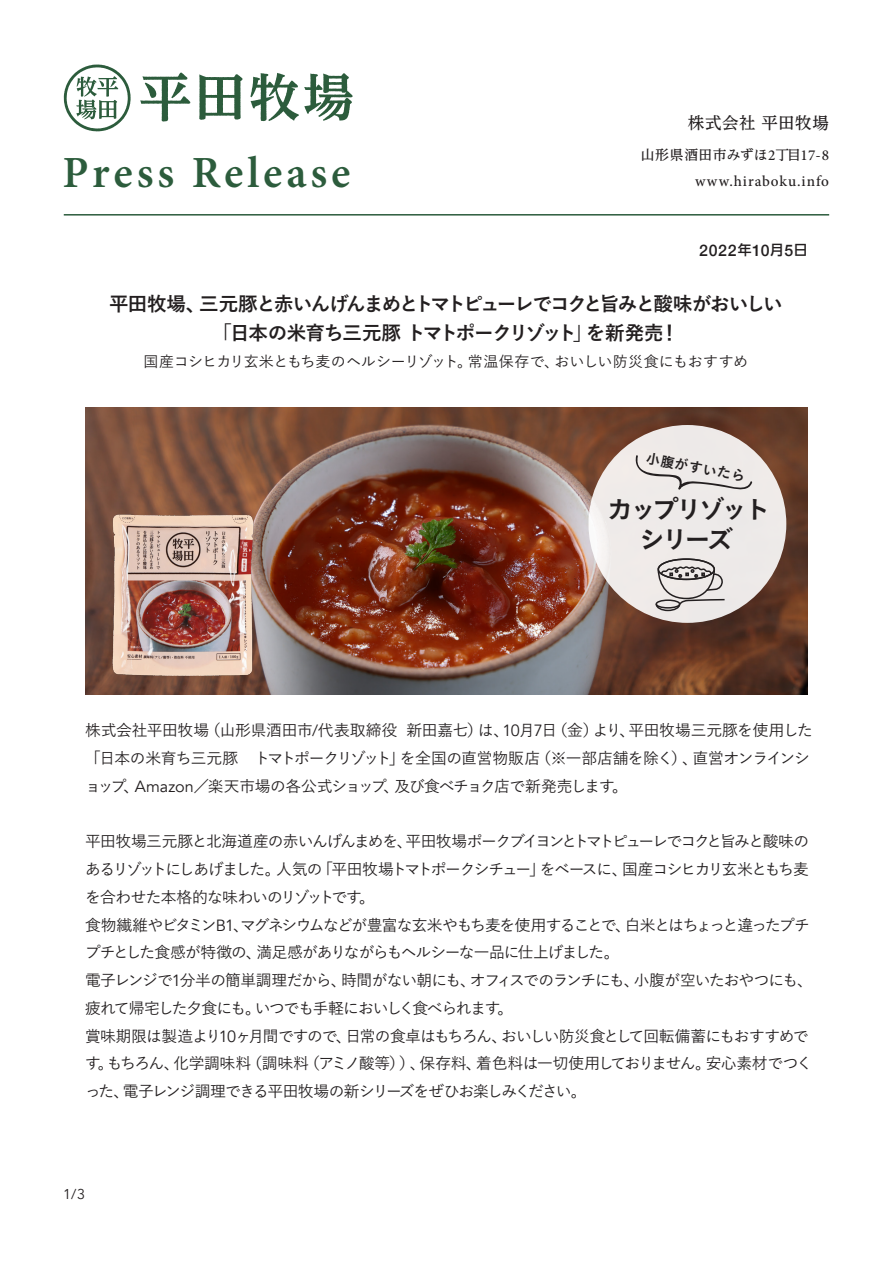
<style>
.page{position:relative;width:893px;height:1263px;background:#fff}
.page>*{position:absolute;margin:0;border:0;box-sizing:border-box;transform-origin:0 0}
.t1{font:600 44.55px "Minion Pro";letter-spacing:.085em;color:#2c5c3c}
.t2{font:25.65px/30px "Koburina Go Std W6";letter-spacing:-.11em;color:#231f20;text-align:center}
.t3{font:700 19.5px/28.5px "Yu Go";letter-spacing:-.08em;color:#231f20;text-align:center}
.t4{font:16.5px "BIZ UD Reimin Medium";letter-spacing:.04em;color:#231f20}
.t5{font:500 15.9px "Helvetica Neue";letter-spacing:.05em;color:#231f20}
.t6{font:500 15.75px/27.8px "Yu Go";letter-spacing:-.07em;color:#231f20}
.t7{font:500 15.75px/27.8px "Yu Go";letter-spacing:-.025em;color:#231f20}
.t8{font:500 15.15px "Minion Pro";letter-spacing:.065em;color:#231f20}
.t9{font:500 15px "Yu Go";letter-spacing:-.02em;color:#231f20}
.t10{font:14.25px "Avenir";color:#231f20}
.t11{font:14.1px "Koburina Go Std W6";color:#231f20}
.t12{font:13.8px "BIZ UD Reimin Medium";letter-spacing:.025em;color:#231f20}
.s1{font-family:"Minion Pro";font-weight:500;font-size:15.15px}
.s2{font-family:"BIZ UDP Shin Go Medium";font-weight:400;font-size:13.8px}
.s3{font-family:"Avenir";font-weight:400;font-size:16.2px}
</style>
<div class="page">
<svg style="left:64px;top:64px;width:67px;height:67px"></svg>
<svg style="left:250px;top:73px;width:103px;height:48px"></svg>
<svg style="left:140px;top:72px;width:50px;height:50px"></svg>
<svg style="left:199px;top:74px;width:44px;height:46px"></svg>
<hr style="left:64px;top:214px;width:765px;height:2px;background:#2c5c3c">
<img style="left:85px;top:407px;width:723px;height:288px">
<div style="left:588px;top:425px;width:198px;height:198px;background:#eeeae9;border-radius:50%"></div>
<svg style="left:655px;top:558px;width:70px;height:54px"></svg>
<svg style="left:635px;top:455px;width:117px;height:35px"></svg>
<img style="left:97px;top:506px;width:169px;height:189px">
<h1 class="t1" style="left:62px;top:142px;width:290px">Press Release</h1>
<p class="t4" style="left:688px;top:115px;width:143px">株式会社平田牧場</p>
<p class="t12" style="left:641px;top:148px;width:190px">山形県酒田市みずほ<span class="s1">2</span>丁目<span class="s1">17-8</span></p>
<p class="t8" style="left:695px;top:171px;width:135px">www.hiraboku.info</p>
<p class="t5" style="left:699px;top:237px;width:110px">2022<span class="s2">年</span>10<span class="s2">月</span>5<span class="s2">日</span></p>
<p class="t3" style="left:109px;top:290px;width:675px">平田牧場、三元豚と赤いんげんまめとトマトピューレでコクと旨みと酸味がおいしい「日本の米育ち三元豚 トマトポークリゾット」を新発売！</p>
<p class="t9" style="left:144px;top:347px;width:606px">国産コシヒカリ玄米ともち麦のヘルシーリゾット。常温保存で、おいしい防災食にもおすすめ</p>
<p class="t11" style="left:648px;top:448px;width:102px;rotate:10deg">小腹がすいたら</p>
<h2 class="t2" style="left:608px;top:495px;width:164px">カップリゾットシリーズ</h2>
<p class="t7" style="left:85px;top:714px;width:729px">株式会社平田牧場（山形県酒田市<span class="s3">/</span>代表取締役新田嘉七）は、<span class="s3">10</span>月<span class="s3">7</span>日（金）より、平田牧場三元豚を使用した「日本の米育ち三元豚　トマトポークリゾット」を全国の直営物販店（※一部店舗を除く）、直営オンラインショップ、<span class="s3">Amazon</span>／楽天市場の各公式ショップ、及び食べチョク店で新発売します。</p>
<p class="t6" style="left:85px;top:825px;width:729px">平田牧場三元豚と北海道産の赤いんげんまめを、平田牧場ポークブイヨンとトマトピューレでコクと旨みと酸味のあるリゾットにしあげました。人気の「平田牧場トマトポークシチュー」をベースに、国産コシヒカリ玄米ともち麦を合わせた本格的な味わいのリゾットです。<br>食物繊維やビタミン<span class="s3">B1</span>、マグネシウムなどが豊富な玄米やもち麦を使用することで、白米とはちょっと違ったプチプチとした食感が特徴の、満足感がありながらもヘルシーな一品に仕上げました。<br>電子レンジで<span class="s3">1</span>分半の簡単調理だから、時間がない朝にも、オフィスでのランチにも、小腹が空いたおやつにも、疲れて帰宅した夕食にも。いつでも手軽においしく食べられます。<br>賞味期限は製造より<span class="s3">10</span>ヶ月間ですので、日常の食卓はもちろん、おいしい防災食として回転備蓄にもおすすめです。もちろん、化学調味料（調味料（アミノ酸等））、保存料、着色料は一切使用しておりません。安心素材でつくった、電子レンジ調理できる平田牧場の新シリーズをぜひお楽しみください。</p>
<p class="t10" style="left:63px;top:1186px;width:23px">1/3</p>
</div>
